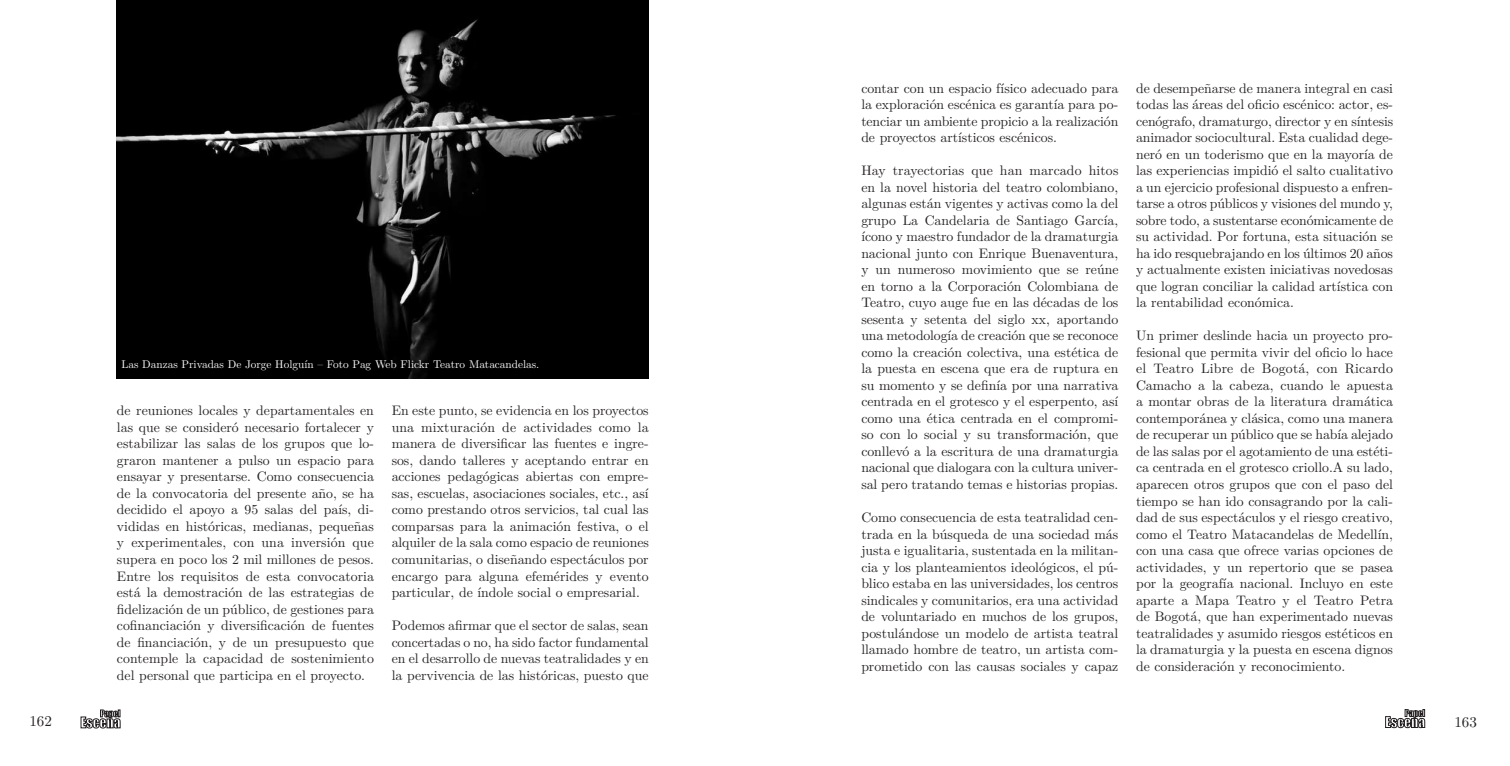
<style>
.page{position:relative;width:1510px;height:766px;background:#fff}
.page>*{position:absolute;margin:0;border:0;box-sizing:border-box;transform-origin:0 0}
.t1{font:15px "LM Roman 10";color:#231f20}
.t2{font:13.75px/16.5px "LM Roman 10";color:#231f20;text-align:justify}
.t3{font:11.25px "LM Roman 10";color:#fff}
</style>
<div class="page">
<svg style="left:81px;top:709px;width:39px;height:19px"></svg>
<svg style="left:1385px;top:709px;width:40px;height:18px"></svg>
<img style="left:117px;top:0;width:531px;height:378px">
<p class="t3" style="left:121px;top:355px;width:419px">Las Danzas Privadas De Jorge Holguín – Foto Pag Web Flickr Teatro Matacandelas.</p>
<p class="t2" style="left:117px;top:401px;width:259px">de reuniones locales y departamentales en las que se consideró necesario fortalecer y estabilizar las salas de los grupos que lo&shy;graron mantener a pulso un espacio para ensayar y presentarse. Como consecuencia de la convocatoria del presente año, se ha decidido el apoyo a 95 salas del país, di&shy;vididas en históricas, medianas, pequeñas y experimentales, con una inversión que supera en poco los 2 mil millones de pesos.<br>Entre los requisitos de esta convocatoria está la demostración de las estrategias de fidelización de un público, de gestiones para cofinanciación y diversificación de fuentes de financiación, y de un presupuesto que contemple la capacidad de sostenimiento del personal que participa en el proyecto.</p>
<p class="t2" style="left:392px;top:401px;width:259px">En este punto, se evidencia en los proyectos una mixturación de actividades como la manera de diversificar las fuentes e ingre&shy;sos, dando talleres y aceptando entrar en acciones pedagógicas abiertas con empre&shy;sas, escuelas, asociaciones sociales, etc., así como prestando otros servicios, tal cual las comparsas para la animación festiva, o el alquiler de la sala como espacio de reuniones comunitarias, o diseñando espectáculos por encargo para alguna efemérides y evento particular, de índole social o empresarial.</p>
<p class="t2" style="left:392px;top:616px;width:259px">Podemos afirmar que el sector de salas, sean concertadas o no, ha sido factor fundamental en el desarrollo de nuevas teatralidades y en la pervivencia de las históricas, puesto que</p>
<p class="t2" style="left:861px;top:79px;width:258px">contar con un espacio físico adecuado para la exploración escénica es garantía para po&shy;tenciar un ambiente propicio a la realización de proyectos artísticos escénicos.</p>
<p class="t2" style="left:861px;top:161px;width:259px">Hay trayectorias que han marcado hitos en la novel historia del teatro colombiano, algunas están vigentes y activas como la del grupo La Candelaria de Santiago García, ícono y maestro fundador de la dramaturgia nacional junto con Enrique Buenaventura, y un numeroso movimiento que se reúne en torno a la Corporación Colombiana de Teatro, cuyo auge fue en las décadas de los sesenta y setenta del siglo xx, aportando una metodología de creación que se reconoce como la creación colectiva, una estética de la puesta en escena que era de ruptura en su momento y se definía por una narrativa centrada en el grotesco y el esperpento, así como una ética centrada en el compromi&shy;so con lo social y su transformación, que conllevó a la escritura de una dramaturgia nacional que dialogara con la cultura univer&shy;sal pero tratando temas e historias propias.</p>
<p class="t2" style="left:861px;top:508px;width:258px">Como consecuencia de esta teatralidad cen&shy;trada en la búsqueda de una sociedad más justa e igualitaria, sustentada en la militan&shy;cia y los planteamientos ideológicos, el pú&shy;blico estaba en las universidades, los centros sindicales y comunitarios, era una actividad de voluntariado en muchos de los grupos, postulándose un modelo de artista teatral llamado hombre de teatro, un artista com&shy;prometido con las causas sociales y capaz</p>
<p class="t2" style="left:1136px;top:79px;width:259px">de desempeñarse de manera integral en casi todas las áreas del oficio escénico: actor, es&shy;cenógrafo, dramaturgo, director y en síntesis animador sociocultural. Esta cualidad dege&shy;neró en un toderismo que en la mayoría de las experiencias impidió el salto cualitativo a un ejercicio profesional dispuesto a enfren&shy;tarse a otros públicos y visiones del mundo y, sobre todo, a sustentarse económicamente de su actividad. Por fortuna, esta situación se ha ido resquebrajando en los últimos 20 años y actualmente existen iniciativas novedosas que logran conciliar la calidad artística con la rentabilidad económica.</p>
<p class="t2" style="left:1136px;top:326px;width:258px">Un primer deslinde hacia un proyecto pro&shy;fesional que permita vivir del oficio lo hace el Teatro Libre de Bogotá, con Ricardo Camacho a la cabeza, cuando le apuesta a montar obras de la literatura dramática contemporánea y clásica, como una manera de recuperar un público que se había alejado de las salas por el agotamiento de una estéti&shy;ca centrada en el grotesco criollo.A su lado, aparecen otros grupos que con el paso del tiempo se han ido consagrando por la cali&shy;dad de sus espectáculos y el riesgo creativo, como el Teatro Matacandelas de Medellín, con una casa que ofrece varias opciones de actividades, y un repertorio que se pasea por la geografía nacional. Incluyo en este aparte a Mapa Teatro y el Teatro Petra de Bogotá, que han experimentado nuevas teatralidades y asumido riesgos estéticos en la dramaturgia y la puesta en escena dignos de consideración y reconocimiento.</p>
<p class="t1" style="left:29px;top:708px;width:24px">162</p>
<p class="t1" style="left:1454px;top:709px;width:24px">163</p>
</div>
